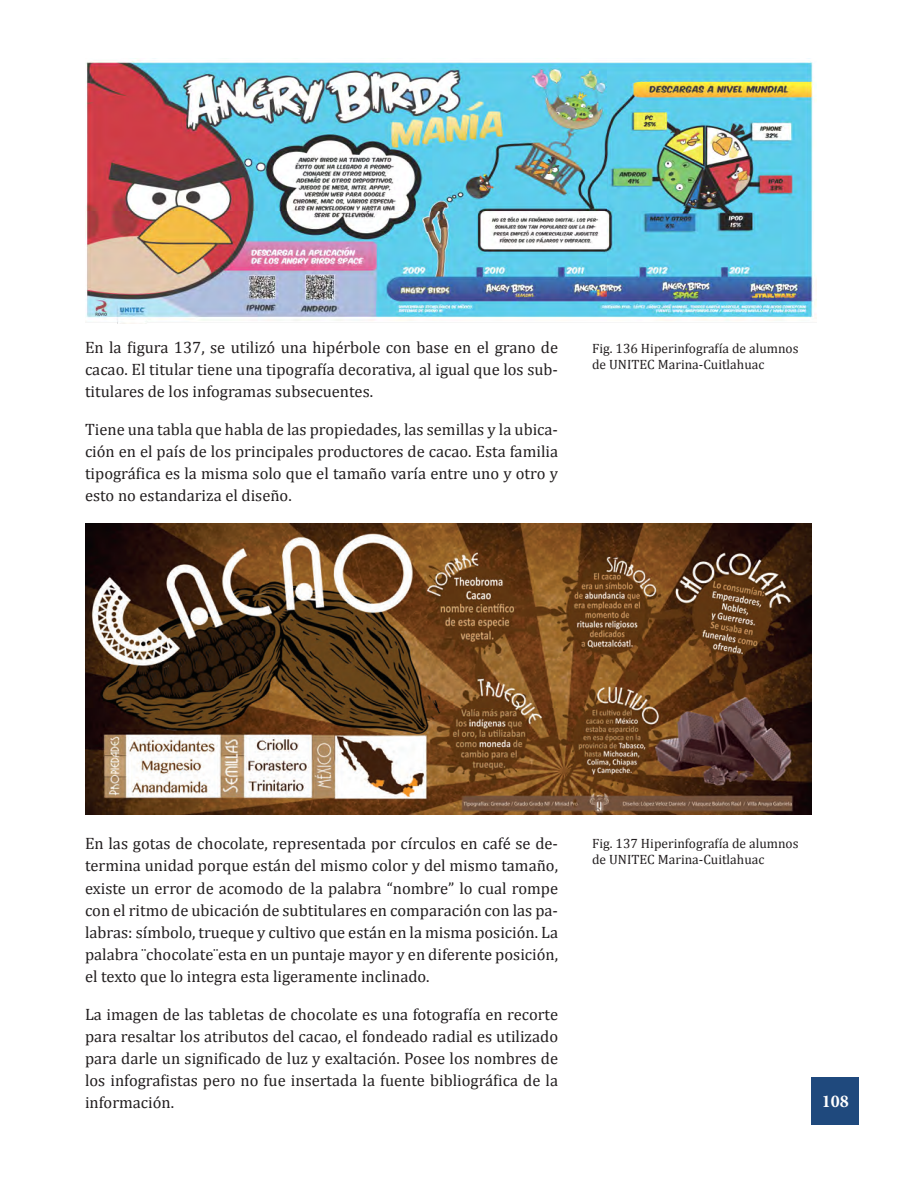
<style>
.page{position:relative;width:918px;height:1188px;background:#fff}
.page>*{position:absolute;margin:0;border:0;box-sizing:border-box;transform-origin:0 0}
.t1{font:700 18px "Minion Pro";color:#fff}
.t2{font:16.5px/22.2px "Cambria";color:#231f20;text-align:justify}
.t3{font:13.5px/16.2px "Cambria";color:#231f20}
</style>
<div class="page">
<div style="left:812px;top:1077px;width:47px;height:47px;background:#1f497d"></div>
<img style="left:85px;top:58px;width:732px;height:266px">
<img style="left:85px;top:524px;width:727px;height:290px">
<p class="t2" style="left:85px;top:336px;width:475px">En la figura 137, se utilizó una hipérbole con base en el grano de cacao. El titular tiene una tipografía decorativa, al igual que los sub&shy;titulares de los infogramas subsecuentes.</p>
<p class="t2" style="left:85px;top:418px;width:475px">Tiene una tabla que habla de las propiedades, las semillas y la ubica&shy;ción en el país de los principales productores de cacao. Esta familia tipográfica es la misma solo que el tamaño varía entre uno y otro y esto no estandariza el diseño.</p>
<p class="t3" style="left:592px;top:340px;width:208px">Fig. 136 Hiperinfografía de alumnos de UNITEC Marina-Cuitlahuac</p>
<p class="t2" style="left:85px;top:832px;width:475px">En las gotas de chocolate, representada por círculos en café se de&shy;termina unidad porque están del mismo color y del mismo tamaño, existe un error de acomodo de la palabra “nombre” lo cual rompe con el ritmo de ubicación de subtitulares en comparación con las pa&shy;labras: símbolo, trueque y cultivo que están en la misma posición. La palabra ¨chocolate¨esta en un puntaje mayor y en diferente posición, el texto que lo integra esta ligeramente inclinado.</p>
<p class="t2" style="left:85px;top:1003px;width:475px">La imagen de las tabletas de chocolate es una fotografía en recorte para resaltar los atributos del cacao, el fondeado radial es utilizado para darle un significado de luz y exaltación. Posee los nombres de los infografistas pero no fue insertada la fuente bibliográfica de la información.</p>
<p class="t3" style="left:592px;top:835px;width:208px">Fig. 137 Hiperinfografía de alumnos de UNITEC Marina-Cuitlahuac</p>
<p class="t1" style="left:822px;top:1088px;width:28px">108</p>
</div>
